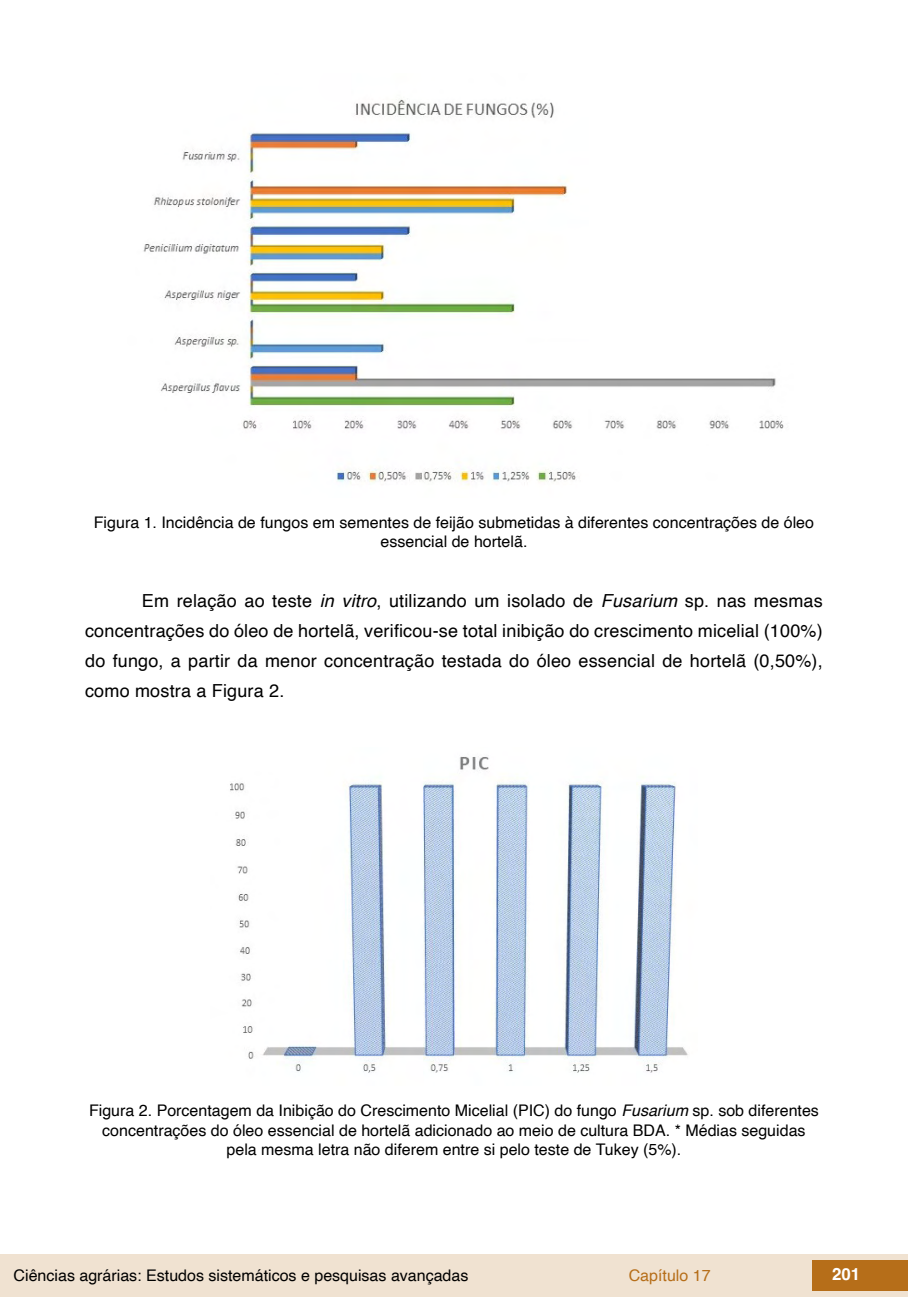
<style>
.page{position:relative;width:908px;height:1304px;background:#fff}
.page>*{position:absolute;margin:0;border:0;box-sizing:border-box;transform-origin:0 0}
.t1{font:18px/30px "Helvetica";letter-spacing:.01em;color:#000;text-align:justify}
.t2{font:700 16.8px "Helvetica";color:#fff}
.t3{font:16px/19.2px "Helvetica";color:#000;text-align:center}
.t4{font:16px "Helvetica";color:#b66e19}
.s1{font-style:italic}
</style>
<div class="page">
<div style="left:0;top:1254px;width:906px;height:43px;background:#f0e2d1"></div>
<div style="left:812px;top:1261px;width:95px;height:30px;background:#b66e19"></div>
<img style="left:143px;top:99px;width:641px;height:387px">
<img style="left:230px;top:756px;width:458px;height:317px">
<p class="t3" style="left:94px;top:513px;width:721px">Figura 1. Incidência de fungos em sementes de feijão submetidas à diferentes concentrações de óleo essencial de hortelã.</p>
<p class="t1" style="left:85px;top:586px;width:738px;text-indent:57px">Em relação ao teste <span class="s1">in vitro</span>, utilizando um isolado de <span class="s1">Fusarium</span> sp. nas mesmas concentrações do óleo de hortelã, verificou-se total inibição do crescimento micelial (100%) do fungo, a partir da menor concentração testada do óleo essencial de hortelã (0,50%), como mostra a Figura 2.</p>
<p class="t3" style="left:89px;top:1102px;width:731px">Figura 2. Porcentagem da Inibição do Crescimento Micelial (PIC) do fungo <span class="s1">Fusarium</span> sp. sob diferentes concentrações do óleo essencial de hortelã adicionado ao meio de cultura BDA. * Médias seguidas pela mesma letra não diferem entre si pelo teste de Tukey (5%).</p>
<p class="t3" style="left:14px;top:1266px;width:456px">Ciências agrárias: Estudos sistemáticos e pesquisas avançadas</p>
<p class="t4" style="left:628px;top:1263px;width:83px">Capítulo 17</p>
<p class="t2" style="left:831px;top:1264px;width:30px">201</p>
</div>
